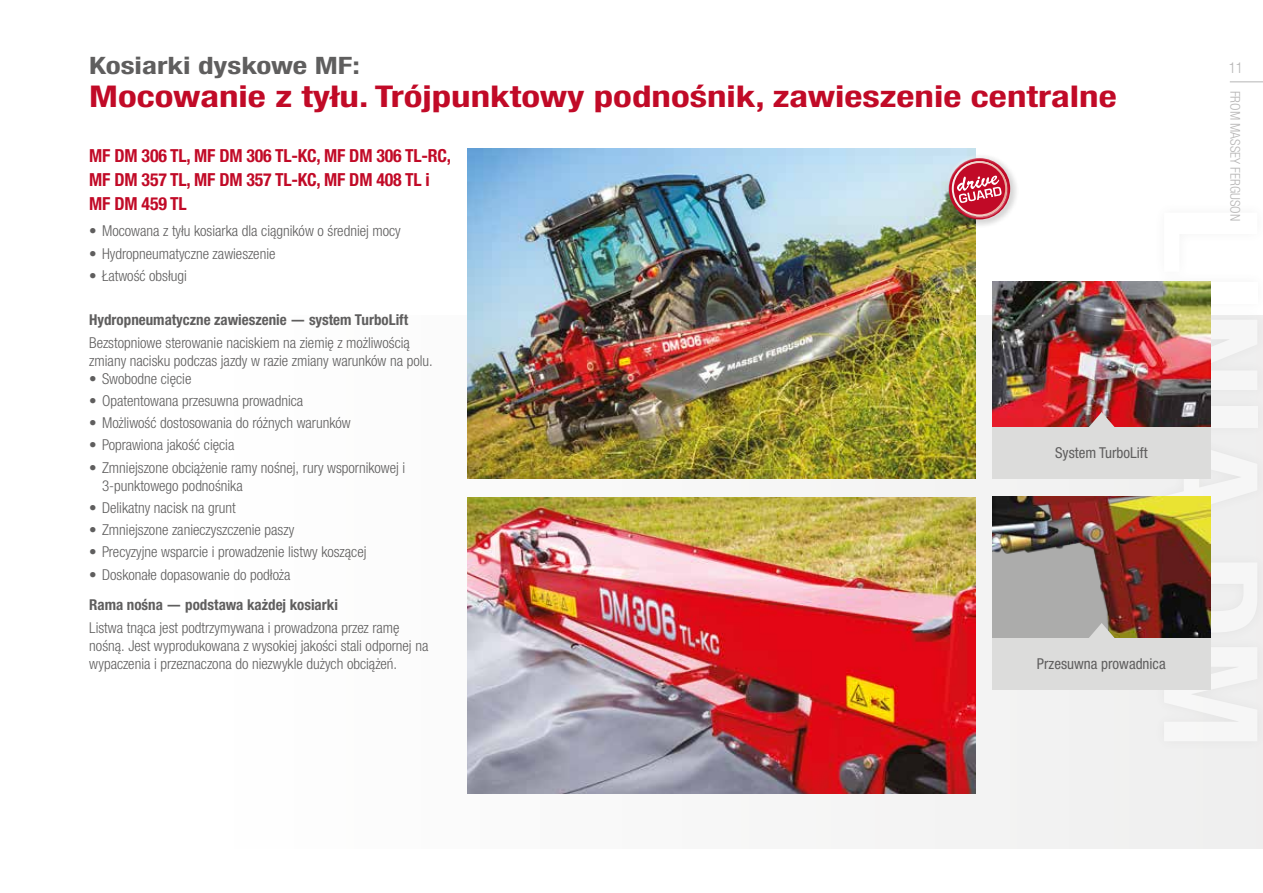
<style>
.page{position:relative;width:1263px;height:893px;background:#fff}
.page>*{position:absolute;margin:0;border:0;box-sizing:border-box;transform-origin:0 0}
.t1{font:700 condensed 30px "Helvetica Neue LTW1 G";color:#c10a27;scale:1.3 1}
.t2{font:700 condensed 24px "Helvetica Neue LTW1 G";color:#5f5e5e;scale:1.3 1}
.t3{font:700 condensed 18px/24px "Helvetica Neue LTW1 G";letter-spacing:-.01em;color:#c10a27}
.t4{font:300 condensed 15px/18px "Helvetica Neue LTW1 G";color:#5f5e5e}
.t5{font:700 condensed 15px "Helvetica Neue LTW1 G";color:#5f5e5e}
.t6{font:condensed 15px "Helvetica Neue LTW1 G";color:#5f5e5e}
.t7{font:300 condensed 15px "Helvetica Neue LTW1 G";color:#b6b5b5}
.t8{font:300 condensed 13.5px "Helvetica Neue LTW1 G";color:#b6b5b5}
</style>
<div class="page">
<div style="left:1152px;top:202px;width:111px;height:550px;background:#5f5e5e;opacity:.17"></div>
<img style="left:468px;top:149px;width:507px;height:330px">
<img style="left:468px;top:497px;width:507px;height:296px">
<img style="left:992px;top:281px;width:218px;height:146px">
<img style="left:992px;top:496px;width:218px;height:142px">
<div style="left:944px;top:153px;width:75px;height:75px;background:#000;opacity:.4"></div>
<div style="left:945px;top:154px;width:64px;height:64px;background:#fff;opacity:.75"></div>
<svg style="left:949px;top:158px;width:61px;height:61px;background:#cc606e"></svg>
<div style="left:992px;top:638px;width:218px;height:51px;background:#dcdcdb"></div>
<div style="left:992px;top:428px;width:218px;height:51px;background:#dcdcdb"></div>
<svg style="left:1087px;top:623px;width:29px;height:15px"></svg>
<svg style="left:1087px;top:412px;width:29px;height:16px"></svg>
<hr style="left:1230px;top:81px;width:33px;height:1px;background:#b6b5b5">
<h2 class="t2" style="left:89px;top:51px;width:210px">Kosiarki dyskowe MF:</h2>
<h1 class="t1" style="left:89px;top:78px;width:792px">Mocowanie z tyłu. Trójpunktowy podnośnik, zawieszenie centralne</h1>
<p class="t3" style="left:89px;top:143px;width:363px">MF DM 306 TL, MF DM 306 TL-KC, MF DM 306 TL-RC,<br>MF DM 357 TL, MF DM 357 TL-KC, MF DM 408 TL i<br>MF DM 459 TL</p>
<p class="t4" style="left:89px;top:222px;width:313px">• Mocowana z tyłu kosiarka dla ciągników o średniej mocy</p>
<p class="t4" style="left:89px;top:244px;width:188px">• Hydropneumatyczne zawieszenie</p>
<p class="t4" style="left:89px;top:267px;width:99px">• Łatwość obsługi</p>
<p class="t5" style="left:89px;top:311px;width:320px">Hydropneumatyczne zawieszenie — system TurboLift</p>
<p class="t4" style="left:89px;top:333px;width:345px">Bezstopniowe sterowanie naciskiem na ziemię z możliwością zmiany nacisku podczas jazdy w razie zmiany warunków na polu.</p>
<p class="t4" style="left:89px;top:369px;width:104px">• Swobodne cięcie</p>
<p class="t4" style="left:89px;top:392px;width:215px">• Opatentowana przesuwna prowadnica</p>
<p class="t4" style="left:89px;top:414px;width:263px">• Możliwość dostosowania do różnych warunków</p>
<p class="t4" style="left:89px;top:436px;width:147px">• Poprawiona jakość cięcia</p>
<p class="t4" style="left:102px;top:458px;width:305px;text-indent:-13px">• Zmniejszone obciążenie ramy nośnej, rury wspornikowej i<br>3-punktowego podnośnika</p>
<p class="t4" style="left:89px;top:499px;width:148px">• Delikatny nacisk na grunt</p>
<p class="t4" style="left:89px;top:521px;width:206px">• Zmniejszone zanieczyszczenie paszy</p>
<p class="t4" style="left:89px;top:543px;width:279px">• Precyzyjne wsparcie i prowadzenie listwy koszącej</p>
<p class="t4" style="left:89px;top:565px;width:203px">• Doskonałe dopasowanie do podłoża</p>
<p class="t5" style="left:89px;top:596px;width:250px">Rama nośna — podstawa każdej kosiarki</p>
<p class="t4" style="left:89px;top:618px;width:341px">Listwa tnąca jest podtrzymywana i prowadzona przez ramę nośną. Jest wyprodukowana z wysokiej jakości stali odpornej na wypaczenia i przeznaczona do niezwykle dużych obciążeń.</p>
<p class="t6" style="left:1055px;top:444px;width:94px">System TurboLift</p>
<p class="t6" style="left:1037px;top:655px;width:130px">Przesuwna prowadnica</p>
<p class="t7" style="left:1229px;top:59px;width:16px">11</p>
<p class="t8" style="left:1243px;top:91px;width:132px;rotate:90deg">FROM MASSEY FERGUSON</p>
</div>
